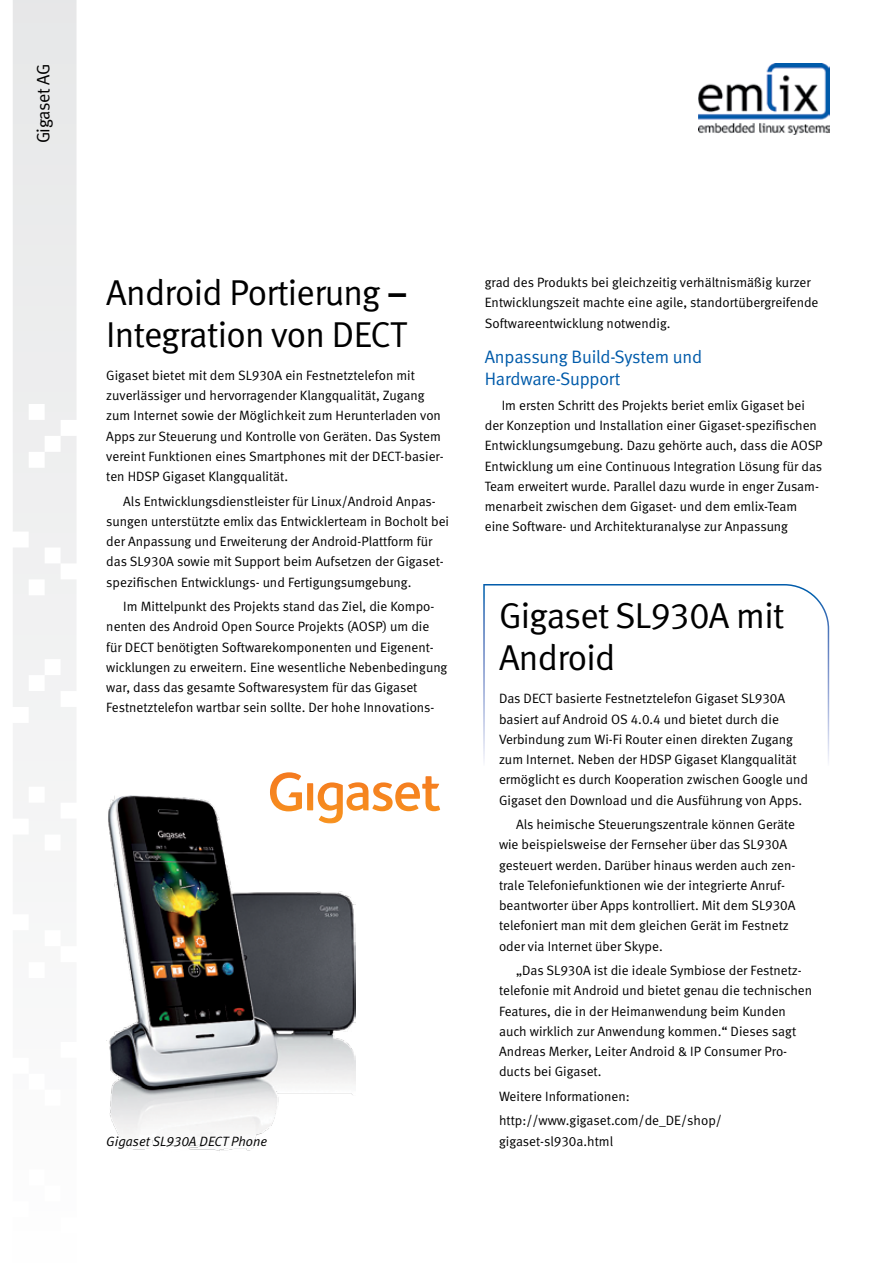
<style>
.page{position:relative;width:893px;height:1263px;background:#fff}
.page>*{position:absolute;margin:0;border:0;box-sizing:border-box;transform-origin:0 0}
.t1{font:36px/42px "Meta Normal LF";letter-spacing:-.02em;color:#000}
.t2{font:18px/22.5px "Meta Normal LF";letter-spacing:-.015em;color:#005baa}
.t3{font:18px "Meta Normal LF";letter-spacing:-.02em;color:#000}
.t4{font:13.5px/20.2px "Meta Normal LF";color:#000}
.t5{font:italic 13.5px "Meta Normal LF";color:#000}
.s1{font-family:"Meta";font-weight:700}
</style>
<div class="page">
<img style="left:699px;top:64px;width:130px;height:71px">
<svg style="left:13px;top:0;width:64px;height:842px"></svg>
<svg style="left:483px;top:584px;width:346px;height:179px"></svg>
<img style="left:106px;top:796px;width:249px;height:355px">
<img style="left:270px;top:772px;width:170px;height:51px">
<h2 class="t3" style="left:33px;top:143px;width:81px;rotate:-90deg">Gigaset AG</h2>
<h1 class="t1" style="left:106px;top:271px;width:303px">Android Portierung <span class="s1">–<br></span>Integration von DECT</h1>
<p class="t4" style="left:106px;top:365px;width:336px">Gigaset bietet mit dem SL930A ein Festnetztelefon mit zuverlässiger und hervorragender Klangqualität, Zugang zum Internet sowie der Möglichkeit zum Herunterladen von Apps zur Steuerung und Kontrolle von Geräten. Das System</p>
<p class="t4" style="left:106px;top:466px;width:183px">ten HDSP Gigaset Klangqualität.</p>
<p class="t4" style="left:106px;top:446px;width:339px">vereint Funktionen eines Smartphones mit der DECT-basier-</p>
<p class="t4" style="left:123px;top:491px;width:314px">Als Entwicklungsdienstleister für Linux/Android Anpas-</p>
<p class="t4" style="left:106px;top:531px;width:328px">der Anpassung und Erweiterung der Android-Plattform für</p>
<p class="t4" style="left:106px;top:572px;width:307px">spezifischen Entwicklungs- und Fertigungsumgebung.</p>
<p class="t4" style="left:106px;top:511px;width:344px">sungen unterstützte emlix das Entwicklerteam in Bocholt bei</p>
<p class="t4" style="left:106px;top:551px;width:339px">das SL930A sowie mit Support beim Aufsetzen der Gigaset-</p>
<p class="t4" style="left:123px;top:596px;width:313px">Im Mittelpunkt des Projekts stand das Ziel, die Kompo-</p>
<p class="t4" style="left:106px;top:616px;width:325px">nenten des Android Open Source Projekts (AOSP) um die</p>
<p class="t4" style="left:106px;top:637px;width:329px">für DECT benötigten Softwarekomponenten und Eigenent-</p>
<p class="t4" style="left:106px;top:677px;width:313px">war, dass das gesamte Softwaresystem für das Gigaset</p>
<p class="t4" style="left:106px;top:657px;width:343px">wicklungen zu erweitern. Eine wesentliche Nebenbedingung</p>
<p class="t4" style="left:106px;top:697px;width:330px">Festnetztelefon wartbar sein sollte. Der hohe Innovations-</p>
<p class="t5" style="left:106px;top:1134px;width:162px">Gigaset SL930A DECT Phone</p>
<p class="t4" style="left:485px;top:272px;width:327px">grad des Produkts bei gleichzeitig verhältnismäßig kurzer</p>
<p class="t4" style="left:485px;top:292px;width:335px">Entwicklungszeit machte eine agile, standortübergreifende<br>Softwareentwicklung notwendig.</p>
<h2 class="t2" style="left:485px;top:345px;width:219px">Anpassung Build-System und<br>Hardware-Support</h2>
<p class="t4" style="left:485px;top:395px;width:339px;text-align:center">Im ersten Schritt des Projekts beriet emlix Gigaset bei<br>der Konzeption und Installation einer Gigaset-spezifischen Entwicklungsumgebung. Dazu gehörte auch, dass die AOSP Entwicklung um eine Continuous Integration Lösung für das</p>
<p class="t4" style="left:485px;top:496px;width:314px">menarbeit zwischen dem Gigaset- und dem emlix-Team</p>
<p class="t4" style="left:485px;top:476px;width:336px">Team erweitert wurde. Parallel dazu wurde in enger Zusam-</p>
<p class="t4" style="left:485px;top:516px;width:305px">eine Software- und Architekturanalyse zur Anpassung</p>
<h1 class="t1" style="left:499px;top:594px;width:287px">Gigaset SL930A mit<br>Android</h1>
<p class="t4" style="left:499px;top:688px;width:310px">Das DECT basierte Festnetztelefon Gigaset SL930A basiert auf Android OS 4.0.4 und bietet durch die Verbindung zum Wi-Fi Router einen direkten Zugang zum Internet. Neben der HDSP Gigaset Klangqualität ermöglicht es durch Kooperation zwischen Google und Gigaset den Download und die Ausführung von Apps.</p>
<p class="t4" style="left:499px;top:814px;width:298px;text-indent:17px">Als heimische Steuerungszentrale können Geräte wie beispielsweise der Fernseher über das SL930A</p>
<p class="t4" style="left:499px;top:854px;width:298px">gesteuert werden. Darüber hinaus werden auch zen-</p>
<p class="t4" style="left:499px;top:875px;width:287px">trale Telefoniefunktionen wie der integrierte Anruf-</p>
<p class="t4" style="left:499px;top:895px;width:298px">beantworter über Apps kontrolliert. Mit dem SL930A</p>
<p class="t4" style="left:499px;top:915px;width:292px">telefoniert man mit dem gleichen Gerät im Festnetz oder via Internet über Skype.</p>
<p class="t4" style="left:499px;top:980px;width:315px">telefonie mit Android und bietet genau die technischen</p>
<p class="t4" style="left:516px;top:960px;width:287px">„Das SL930A ist die ideale Symbiose der Festnetz-</p>
<p class="t4" style="left:499px;top:1000px;width:299px">Features, die in der Heimanwendung beim Kunden auch wirklich zur Anwendung kommen.“ Dieses sagt</p>
<p class="t4" style="left:499px;top:1061px;width:104px">ducts bei Gigaset.</p>
<p class="t4" style="left:499px;top:1041px;width:290px">Andreas Merker, Leiter Android &amp; IP Consumer Pro-</p>
<p class="t4" style="left:499px;top:1084px;width:224px;line-height:24.5px">Weitere Informationen: http://www.gigaset.com/de_DE/shop/</p>
<p class="t4" style="left:499px;top:1131px;width:116px">gigaset-sl930 .a html</p>
</div>
